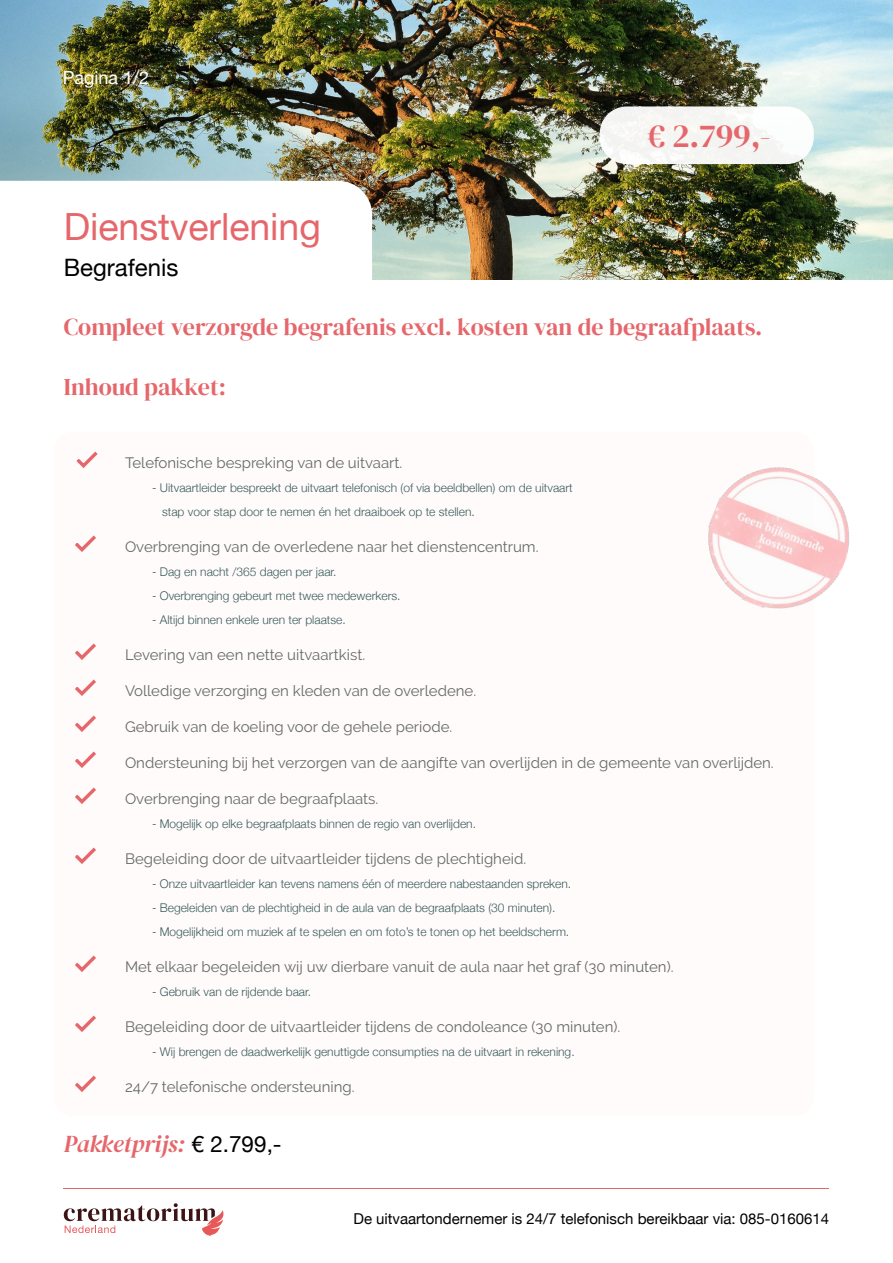
<style>
.page{position:relative;width:893px;height:1263px;background:#fff}
.page>*{position:absolute;margin:0;border:0;box-sizing:border-box;transform-origin:0 0}
.t1{font:37.5px "Helvetica Neue";color:#e6676b}
.t2{font:33px "DM Serif Display";color:#e6676b}
.t3{font:24px "DM Serif Display";color:#e6676b}
.t4{font:italic 24px "DM Serif Display";letter-spacing:-.005em;color:#e6676b}
.t5{font:24px "Helvetica Neue";color:#000}
.t6{font:18px "Helvetica Neue";color:#fff}
.t7{font:15px "Raleway";color:#656a6a}
.t8{font:15px "Helvetica Neue";color:#000}
.t9{font:300 12px/24px "Helvetica Neue";color:#3b5c5e}
.s1{font-family:"Helvetica Neue";font-style:normal;font-size:22.5px;color:#000}
</style>
<div class="page">
<hr style="left:64px;top:1188px;width:765px;height:1px;background:#e6676b">
<svg style="left:64px;top:1203px;width:160px;height:33px"></svg>
<img style="left:0;top:0;width:893px;height:280px">
<div style="left:600px;top:106px;width:214px;height:58px;background:#f6f6f3;border-radius:27px"></div>
<svg style="left:0;top:181px;width:372px;height:99px"></svg>
<div style="left:54px;top:432px;width:760px;height:684px;background:#fff7f5;border-radius:19px"></div>
<svg style="left:76px;top:451px;width:22px;height:17px"></svg>
<svg style="left:75px;top:535px;width:21px;height:17px"></svg>
<img style="left:708px;top:467px;width:142px;height:142px">
<svg style="left:75px;top:643px;width:21px;height:17px"></svg>
<svg style="left:75px;top:715px;width:21px;height:17px"></svg>
<svg style="left:75px;top:679px;width:21px;height:17px"></svg>
<svg style="left:75px;top:751px;width:21px;height:17px"></svg>
<svg style="left:75px;top:787px;width:21px;height:17px"></svg>
<svg style="left:75px;top:847px;width:21px;height:17px"></svg>
<svg style="left:75px;top:955px;width:21px;height:17px"></svg>
<svg style="left:75px;top:1015px;width:21px;height:17px"></svg>
<svg style="left:75px;top:1075px;width:21px;height:17px"></svg>
<h3 class="t6" style="left:63px;top:65px;width:88px">Pagina 1/2</h3>
<h1 class="t1" style="left:64px;top:200px;width:259px">Dienstverlening</h1>
<h3 class="t5" style="left:64px;top:250px;width:116px">Begrafenis</h3>
<h2 class="t2" style="left:647px;top:117px;width:125px">€ 2.799,-</h2>
<h3 class="t3" style="left:64px;top:313px;width:700px">Compleet verzorgde begrafenis excl. kosten van de begraafplaats.</h3>
<h3 class="t3" style="left:64px;top:373px;width:164px">Inhoud pakket:</h3>
<p class="t7" style="left:125px;top:454px;width:279px">Telefonische bespreking van de uitvaart.</p>
<p class="t9" style="left:162px;top:475px;width:412px;text-indent:-10px">- Uitvaartleider bespreekt de uitvaart telefonisch (of via beeldbellen) om de uitvaart stap voor stap door te nemen én het draaiboek op te stellen.</p>
<p class="t7" style="left:125px;top:538px;width:415px">Overbrenging van de overledene naar het dienstencentrum.</p>
<p class="t9" style="left:152px;top:559px;width:186px">- Dag en nacht /365 dagen per jaar.</p>
<p class="t9" style="left:152px;top:583px;width:250px">- Overbrenging gebeurt met twee medewerkers.</p>
<p class="t9" style="left:152px;top:607px;width:195px">- Altijd binnen enkele uren ter plaatse.</p>
<p class="t7" style="left:125px;top:646px;width:242px">Levering van een nette uitvaartkist.</p>
<p class="t7" style="left:125px;top:682px;width:353px">Volledige verzorging en kleden van de overledene.</p>
<p class="t7" style="left:125px;top:718px;width:329px">Gebruik van de koeling voor de gehele periode.</p>
<p class="t7" style="left:125px;top:754px;width:650px">Ondersteuning bij het verzorgen van de aangifte van overlijden in de gemeente van overlijden.</p>
<p class="t7" style="left:125px;top:790px;width:255px">Overbrenging naar de begraafplaats.</p>
<p class="t9" style="left:152px;top:811px;width:325px">- Mogelijk op elke begraafplaats binnen de regio van overlijden.</p>
<p class="t7" style="left:125px;top:850px;width:403px">Begeleiding door de uitvaartleider tijdens de plechtigheid.</p>
<p class="t9" style="left:152px;top:871px;width:421px">- Onze uitvaartleider kan tevens namens één of meerdere nabestaanden spreken.</p>
<p class="t9" style="left:152px;top:895px;width:405px">- Begeleiden van de plechtigheid in de aula van de begraafplaats (30 minuten).</p>
<p class="t9" style="left:152px;top:919px;width:419px">- Mogelijkheid om muziek af te spelen en om foto’s te tonen op het beeldscherm.</p>
<p class="t7" style="left:125px;top:958px;width:550px">Met elkaar begeleiden wij uw dierbare vanuit de aula naar het graf (30 minuten).</p>
<p class="t9" style="left:152px;top:979px;width:161px">- Gebruik van de rijdende baar.</p>
<p class="t7" style="left:125px;top:1018px;width:497px">Begeleiding door de uitvaartleider tijdens de condoleance (30 minuten).</p>
<p class="t9" style="left:152px;top:1039px;width:424px">- Wij brengen de daadwerkelijk genuttigde consumpties na de uitvaart in rekening.</p>
<p class="t7" style="left:125px;top:1078px;width:231px">24/7 telefonische ondersteuning.</p>
<h3 class="t4" style="left:64px;top:1130px;width:219px">Pakketprijs: <span class="s1">€ 2.799,-</span></h3>
<p class="t8" style="left:353px;top:1208px;width:477px">De uitvaartondernemer is 24/7 telefonisch bereikbaar via: 085-0160614</p>
</div>
